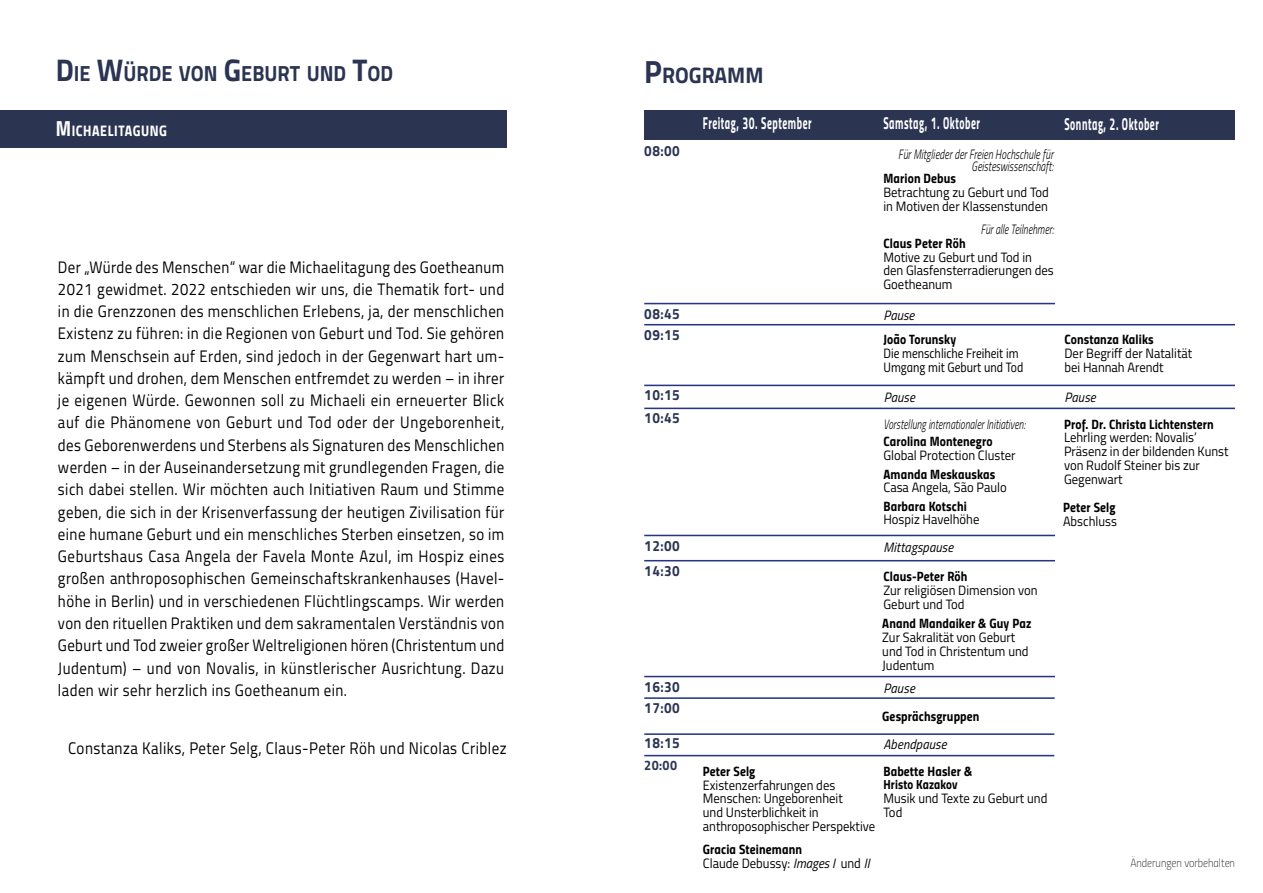
<style>
.page{position:relative;width:1263px;height:893px;background:#fff}
.page>*{position:absolute;margin:0;border:0;box-sizing:border-box;transform-origin:0 0}
.t1{font:700 22.5px "Titillium";color:#2b3552;scale:.94 1}
.t2{font:700 21.9px "Titillium";color:#2b3552;scale:.91 1}
.t3{font:17.25px "Titillium Bold Upright";letter-spacing:.05em;color:#fff;scale:.61 1}
.t4{font:16.8px "Titillium";letter-spacing:.03em;color:#000;scale:.89 1}
.t5{font:16.65px/22.4px "Titillium";letter-spacing:.03em;color:#000;text-align:justify;scale:.89 1}
.t6{font:15.3px "Titillium Bold Upright";letter-spacing:.045em;color:#fff;scale:.89 1}
.t7{font:14.85px/23.5px "Titillium Bold Upright";letter-spacing:.03em;color:#2b3552;scale:.92 1}
.t8{font:13.8px "Titillium Bold Upright";color:#2b3552;scale:.92 1}
.t9{font:13.5px/13.8px "Titillium";color:#000;scale:.94 1}
.t10{font:13.5px "Titillium Bold Upright";letter-spacing:.01em;color:#000;scale:.94 1}
.t11{font:italic 300 13.5px "Titillium";letter-spacing:.01em;color:#000;scale:.7 1}
.t12{font:italic 300 13.5px/12.3px "Titillium";letter-spacing:.01em;color:#000;text-align:right;scale:.72 1}
.t13{font:13.5px/13.8px "Titillium Regular Upright";color:#000;scale:.94 1}
.t14{font:italic 13.5px "Titillium";letter-spacing:.01em;color:#000;scale:.94 1}
.t15{font:13.2px "Titillium Bold Upright";letter-spacing:.01em;color:#000;scale:.91 1}
.t16{font:11.85px "Titillium Thin Upright";color:#000;scale:.94 1}
.s1{font-size:31.35px}
.s2{font-size:21.9px}
.s3{font-size:32.1px}
.s4{font-style:italic}
</style>
<div class="page">
<div style="left:644px;top:110px;width:591px;height:29px;background:#2b3552"></div>
<hr style="left:644px;top:303px;width:411px;height:1px;background:#283583">
<hr style="left:644px;top:324px;width:591px;height:1px;background:#283583">
<hr style="left:644px;top:385px;width:591px;height:1px;background:#283583">
<hr style="left:644px;top:408px;width:591px;height:1px;background:#283583">
<hr style="left:644px;top:697px;width:411px;height:2px;background:#283583">
<hr style="left:644px;top:733px;width:410px;height:2px;background:#283583">
<hr style="left:644px;top:755px;width:410px;height:1px;background:#283583">
<hr style="left:644px;top:560px;width:411px;height:1px;background:#283583">
<hr style="left:644px;top:676px;width:411px;height:1px;background:#283583">
<hr style="left:644px;top:535px;width:411px;height:1px;background:#283583">
<div style="left:0;top:110px;width:506px;height:38px;background:#2b3552"></div>
<h2 class="t2" style="left:56px;top:57px;width:370px"><span class="s1">D</span>IE <span class="s1">W</span>ÜRDE VON <span class="s1">G</span>EBURT UND <span class="s1">T</span>OD</h2>
<p class="t6" style="left:56px;top:119px;width:127px"><span class="s2">M</span>ICHAELITAGUNG</p>
<p class="t5" style="left:58px;top:255px;width:503px">Der „Würde des Menschen“ war die Michaelitagung des Goetheanum 2021 gewidmet. 2022 entschieden wir uns, die Thematik fort- und in die Grenzzonen des menschlichen Erlebens, ja, der menschlichen Existenz zu führen: in die Regionen von Geburt und Tod. Sie gehören zum Menschsein auf Erden, sind jedoch in der Gegenwart hart um&shy;kämpft und drohen, dem Menschen entfremdet zu werden – in ihrer je eigenen Würde. Gewonnen soll zu Michaeli ein erneuerter Blick auf die Phänomene von Geburt und Tod oder der Ungeborenheit, des Geborenwerdens und Sterbens als Signaturen des Menschlichen werden – in der Auseinandersetzung mit grundlegenden Fragen, die sich dabei stellen. Wir möchten auch Initiativen Raum und Stimme geben, die sich in der Krisenverfassung der heutigen Zivilisation für eine humane Geburt und ein menschliches Sterben einsetzen, so im Geburtshaus Casa Angela der Favela Monte Azul, im Hospiz eines großen anthroposophischen Gemeinschaftskrankenhauses (Havel&shy;höhe in Berlin) und in verschiedenen Flüchtlingscamps. Wir werden von den rituellen Praktiken und dem sakramentalen Verständnis von Geburt und Tod zweier großer Weltreligionen hören (Christentum und Judentum) – und von Novalis, in künstlerischer Ausrichtung. Dazu laden wir sehr herzlich ins Goetheanum ein.</p>
<p class="t4" style="left:68px;top:736px;width:494px">Constanza Kaliks, Peter Selg, Claus-Peter Röh und Nicolas Criblez</p>
<h1 class="t1" style="left:644px;top:58px;width:128px"><span class="s3">P</span>ROGRAMM</h1>
<p class="t7" style="left:644px;top:138px;width:40px">08:00</p>
<p class="t3" style="left:703px;top:110px;width:180px">Freitag, 30. September</p>
<p class="t3" style="left:883px;top:109px;width:160px">Samstag, 1. Oktober</p>
<p class="t12" style="left:898px;top:147px;width:217px">Für Mitglieder der Freien Hochschule für<br>Geisteswissenschaft:</p>
<p class="t10" style="left:883px;top:168px;width:79px">Marion Debus</p>
<p class="t9" style="left:883px;top:185px;width:178px">Betrachtung zu Geburt und Tod in Motiven der Klassenstunden</p>
<p class="t11" style="left:981px;top:219px;width:106px">Für alle Teilnehmer:</p>
<p class="t10" style="left:883px;top:232px;width:89px">Claus Peter Röh</p>
<p class="t9" style="left:883px;top:249px;width:183px">Motive zu Geburt und Tod in den Glasfensterradierungen des<br>Goetheanum</p>
<p class="t7" style="left:644px;top:301px;width:40px">08:45</p>
<p class="t14" style="left:883px;top:305px;width:34px">Pause</p>
<p class="t7" style="left:644px;top:322px;width:40px">09:15</p>
<p class="t10" style="left:883px;top:329px;width:79px">João Torunsky</p>
<p class="t13" style="left:883px;top:345px;width:150px">Die menschliche Freiheit im<br>Umgang mit Geburt und Tod</p>
<p class="t7" style="left:644px;top:382px;width:40px">10:15<br>10:45</p>
<p class="t14" style="left:884px;top:387px;width:35px">Pause</p>
<p class="t10" style="left:883px;top:431px;width:118px">Carolina Montenegro</p>
<p class="t9" style="left:883px;top:448px;width:142px">Global Protection Cluster</p>
<p class="t10" style="left:883px;top:463px;width:120px">Amanda Meskauskas</p>
<p class="t9" style="left:883px;top:480px;width:133px">Casa Angela, São Paulo</p>
<p class="t10" style="left:883px;top:495px;width:90px">Barbara Kotschi</p>
<p class="t9" style="left:883px;top:512px;width:104px">Hospiz Havelhöhe</p>
<p class="t11" style="left:883px;top:415px;width:204px">Vorstellung internationaler Initiativen:</p>
<p class="t7" style="left:644px;top:533px;width:40px">12:00</p>
<p class="t14" style="left:883px;top:537px;width:76px">Mittagspause</p>
<p class="t7" style="left:644px;top:558px;width:40px">14:30</p>
<p class="t10" style="left:883px;top:566px;width:91px">Claus-Peter Röh</p>
<p class="t9" style="left:883px;top:582px;width:165px">Zur religiösen Dimension von<br>Geburt und Tod</p>
<p class="t7" style="left:644px;top:675px;width:40px;line-height:21.6px">16:30<br>17:00</p>
<p class="t7" style="left:644px;top:731px;width:40px">18:15</p>
<p class="t8" style="left:644px;top:754px;width:37px">20:00</p>
<p class="t10" style="left:882px;top:613px;width:160px">Anand Mandaiker &amp; Guy Paz</p>
<p class="t9" style="left:882px;top:630px;width:157px">Zur Sakralität von Geburt und Tod in Christentum und<br>Judentum</p>
<p class="t14" style="left:883px;top:678px;width:35px">Pause</p>
<p class="t10" style="left:703px;top:760px;width:57px">Peter Selg</p>
<p class="t9" style="left:703px;top:777px;width:185px">Existenzerfahrungen des<br>Menschen: Ungeborenheit<br>und Unsterblichkeit in anthroposophischer Perspektive</p>
<p class="t10" style="left:703px;top:838px;width:107px">Gracia Steinemann</p>
<p class="t9" style="left:703px;top:855px;width:179px">Claude Debussy: <span class="s4">Images I</span> und <span class="s4">II</span></p>
<p class="t10" style="left:882px;top:706px;width:105px">Gesprächsgruppen</p>
<p class="t14" style="left:883px;top:734px;width:69px">Abendpause</p>
<p class="t10" style="left:883px;top:760px;width:96px">Babette Hasler &amp;</p>
<p class="t15" style="left:883px;top:774px;width:83px">Hristo Kazakov</p>
<p class="t9" style="left:883px;top:791px;width:176px">Musik und Texte zu Geburt und<br>Tod</p>
<p class="t3" style="left:1064px;top:110px;width:156px">Sonntag, 2. Oktober</p>
<p class="t10" style="left:1064px;top:329px;width:96px">Constanza Kaliks</p>
<p class="t9" style="left:1064px;top:346px;width:137px">Der Begriff der Natalität bei Hannah Arendt</p>
<p class="t14" style="left:1064px;top:387px;width:35px">Pause</p>
<p class="t10" style="left:1064px;top:413px;width:161px">Prof. Dr. Christa Lichtenstern</p>
<p class="t9" style="left:1064px;top:430px;width:177px">Lehrling werden: Novalis’<br>Präsenz in der bildenden Kunst von Rudolf Steiner bis zur<br>Gegenwart</p>
<p class="t10" style="left:1063px;top:497px;width:57px">Peter Selg</p>
<p class="t9" style="left:1063px;top:514px;width:59px">Abschluss</p>
<p class="t16" style="left:1130px;top:854px;width:113px">Änderungen vorbehalten</p>
</div>
